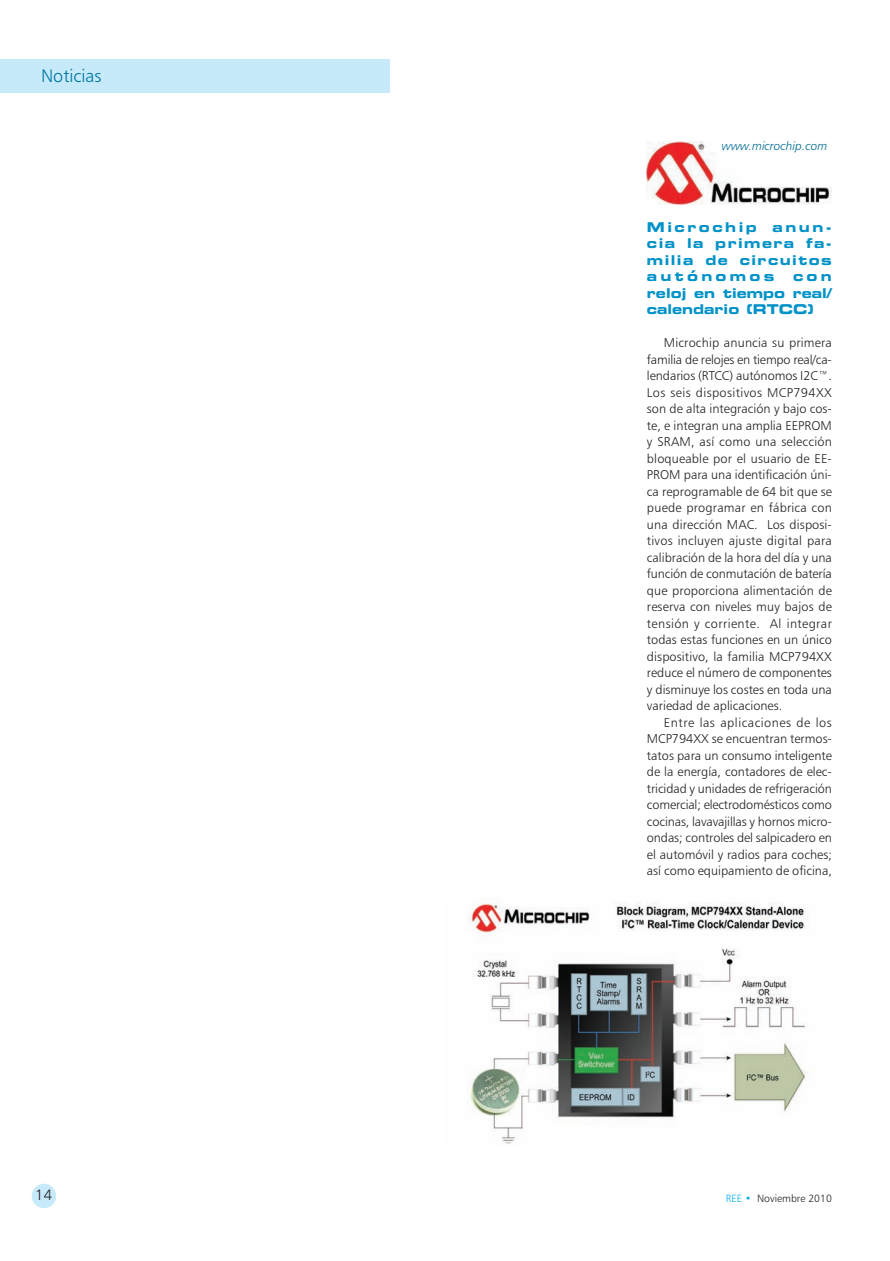
<style>
.page{position:relative;width:890px;height:1261px;background:#fff}
.page>*{position:absolute;margin:0;border:0;box-sizing:border-box;transform-origin:0 0}
.t1{font:18px "Humanist 777 BT Light B";color:#0076a3}
.t2{font:15px "Humanist 777 BT Light B";color:#231f20}
.t3{font:13.5px/16.5px "Eurostile Bold Extended Two";letter-spacing:.105em;color:#0092c8;text-align:justify}
.t4{font:12.75px/16.5px "Humanist 777 BT Light B";color:#231f20;text-align:justify}
.t5{font:12px "Humanist 777 BT Light Italic B";color:#006c92}
.t6{font:10.5px "Humanist 777 BT Light B";color:#231f20}
.s1{color:#00aeef}
</style>
<div class="page">
<div style="left:32px;top:1183px;width:24px;height:25px;background:#c6eafa;border-radius:50%"></div>
<div style="left:0;top:60px;width:390px;height:33px;background:#c6eafa"></div>
<img style="left:470px;top:902px;width:337px;height:242px">
<img style="left:647px;top:141px;width:185px;height:64px">
<h1 class="t1" style="left:41px;top:68px;width:62px">Noticias</h1>
<p class="t5" style="left:722px;top:141px;width:107px">www.microchip.com</p>
<p class="t3" style="left:647px;top:220px;width:186px">Microchip anun&shy;cia la primera fa&shy;milia de circuitos autónomos</p>
<p class="t3" style="left:647px;top:269px;width:186px;text-indent:146px">con reloj en tiempo real/ calendario (RTCC)</p>
<p class="t4" style="left:647px;top:335px;width:186px;text-indent:17px">Microchip anuncia su primera familia de relojes en tiempo real/ca&shy;lendarios (RTCC) autónomos I2C™.<br>Los seis dispositivos MCP794XX son de alta integración y bajo cos&shy;te, e integran una amplia EEPROM y SRAM, así como una selección bloqueable por el usuario de EE-PROM para una identificación úni&shy;ca reprogramable de 64 bit que se puede programar en fábrica con una dirección MAC. Los disposi&shy;tivos incluyen ajuste digital para calibración de la hora del día y una función de conmutación de batería que proporciona alimentación de reserva con niveles muy bajos de tensión y corriente. Al integrar todas estas funciones en un único dispositivo, la familia MCP794XX reduce el número de componentes y disminuye los costes en toda una variedad de aplicaciones.</p>
<p class="t4" style="left:647px;top:715px;width:186px;text-indent:17px">Entre las aplicaciones de los MCP794XX se encuentran termos&shy;tatos para un consumo inteligente de la energía, contadores de elec&shy;tricidad y unidades de refrigeración comercial; electrodomésticos como cocinas, lavavajillas y hornos micro&shy;ondas; controles del salpicadero en el automóvil y radios para coches; así como equipamiento de oficina,</p>
<p class="t2" style="left:35px;top:1188px;width:18px">14</p>
<p class="t6" style="left:726px;top:1194px;width:108px"><span class="s1">REE •</span> Noviembre 2010</p>
</div>
